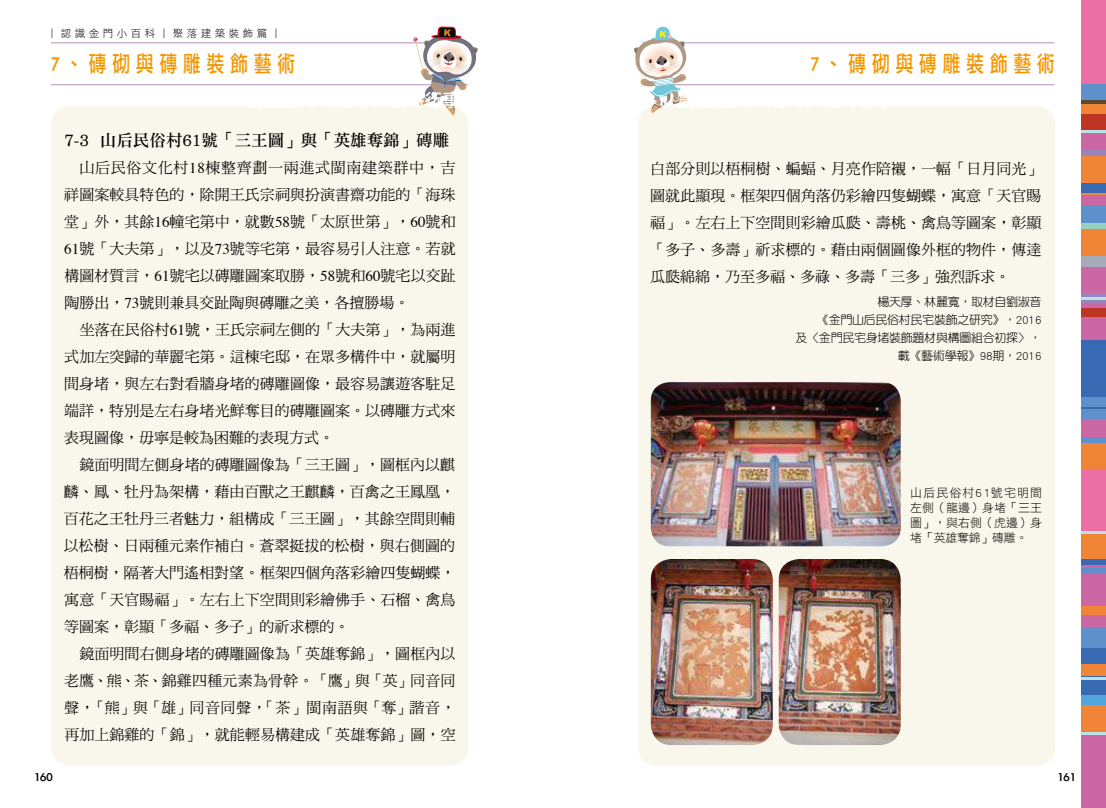
<style>
.page{position:relative;width:1106px;height:808px;background:#fff}
.page>*{position:absolute;margin:0;border:0;box-sizing:border-box;transform-origin:0 0}
.t1{font:22.5px "Li Gothic Med";letter-spacing:.31em;color:#f39600;scale:.8 1}
.t2{font:16.5px "DF Li Song Std W5";color:#000}
.t3{font:15px/27px "DF Ming Std W5";letter-spacing:.005em;color:#000;text-align:justify}
.t4{font:12.9px "Li Gothic Med";color:#000;scale:1.04 1}
.t5{font:12px/18px "DF Yuan Std W3";letter-spacing:-.025em;color:#000;text-align:right}
.t6{font:12px/15px "DF Hei Std W3";color:#000;text-align:justify}
.t7{font:10.5px "DF Hei Std W3";color:#000}
.s1{font-family:"Times"}
</style>
<div class="page">
<div style="left:51px;top:106px;width:417px;height:659px;background:#f9f7eb;border-radius:18px"></div>
<hr style="left:51px;top:84px;width:417px;height:1px;background:#b194b7">
<hr style="left:51px;top:43px;width:417px;height:1px;background:#b194b7">
<svg style="left:412px;top:27px;width:66px;height:88px"></svg>
<div style="left:638px;top:106px;width:416px;height:659px;background:#f9f7eb;border-radius:18px"></div>
<hr style="left:642px;top:84px;width:412px;height:1px;background:#b194b7">
<hr style="left:642px;top:43px;width:412px;height:1px;background:#b194b7">
<svg style="left:634px;top:26px;width:54px;height:87px"></svg>
<div style="left:1081px;top:565px;width:25px;height:66px;background:#cb67a4"></div>
<div style="left:1081px;top:732px;width:25px;height:76px;background:#cb67a4"></div>
<div style="left:1081px;top:147px;width:25px;height:53px;background:#f08437"></div>
<div style="left:1081px;top:254px;width:25px;height:14px;background:#a6aab9"></div>
<div style="left:1081px;top:335px;width:25px;height:77px;background:#376ab3"></div>
<div style="left:1081px;top:631px;width:25px;height:67px;background:#376ab3"></div>
<div style="left:1081px;top:73px;width:25px;height:31px;background:#5e90cc"></div>
<div style="left:1081px;top:267px;width:25px;height:73px;background:#cb67a4"></div>
<div style="left:1081px;top:198px;width:25px;height:31px;background:#5e90cc"></div>
<div style="left:1081px;top:293px;width:25px;height:9px;background:#9a84bc"></div>
<div style="left:1081px;top:467px;width:25px;height:74px;background:#eb6ea5"></div>
<div style="left:1081px;top:664px;width:25px;height:11px;background:#f08437"></div>
<div style="left:1081px;top:695px;width:25px;height:11px;background:#51a5dc"></div>
<div style="left:1081px;top:146px;width:25px;height:9px;background:#9a84bc"></div>
<div style="left:1081px;top:412px;width:25px;height:31px;background:#cb67a4"></div>
<div style="left:1081px;top:534px;width:25px;height:31px;background:#f08437"></div>
<div style="left:1081px;top:114px;width:25px;height:36px;background:#cb67a4"></div>
<div style="left:1081px;top:226px;width:25px;height:30px;background:#f08437"></div>
<div style="left:1081px;top:440px;width:25px;height:30px;background:#f08437"></div>
<div style="left:1081px;top:705px;width:25px;height:30px;background:#f08437"></div>
<div style="left:1081px;top:308px;width:25px;height:9px;background:#bf3523"></div>
<div style="left:1081px;top:606px;width:25px;height:9px;background:#f08437"></div>
<div style="left:1081px;top:0;width:25px;height:84px;background:#eb6ea5"></div>
<svg style="left:1081px;top:100px;width:25px;height:30px"></svg>
<div style="left:1081px;top:195px;width:25px;height:10px;background:#cb67a4"></div>
<div style="left:1081px;top:409px;width:25px;height:10px;background:#5e90cc"></div>
<div style="left:1081px;top:223px;width:25px;height:6px;background:#95d0c0"></div>
<div style="left:1081px;top:436px;width:25px;height:6px;background:#5e90cc"></div>
<div style="left:1081px;top:559px;width:25px;height:6px;background:#376ab3"></div>
<div style="left:1081px;top:568px;width:25px;height:6px;background:#5e90cc"></div>
<hr style="left:1081px;top:732px;width:25px;height:3px;background:#bbe2e8">
<hr style="left:1081px;top:677px;width:25px;height:3px;background:#bbe2e8">
<hr style="left:1081px;top:531px;width:25px;height:3px;background:#bbe2e8">
<hr style="left:1081px;top:297px;width:25px;height:3px;background:#bbe2e8">
<hr style="left:1081px;top:130px;width:25px;height:3px;background:#bbe2e8">
<div style="left:1081px;top:628px;width:25px;height:20px;background:#5e90cc"></div>
<div style="left:1081px;top:183px;width:25px;height:9px;background:#376ab3"></div>
<div style="left:1081px;top:397px;width:25px;height:9px;background:#5e90cc"></div>
<img style="left:651px;top:382px;width:249px;height:164px">
<img style="left:778px;top:559px;width:122px;height:186px">
<img style="left:651px;top:559px;width:122px;height:186px">
<p class="t7" style="left:47px;top:28px;width:236px">︱ 認 識 金 門 小 百 科 ︱ 聚 落 建 築 裝 飾 篇 ︱</p>
<h1 class="t1" style="left:51px;top:53px;width:307px">7、磚砌與磚雕裝飾藝術</h1>
<p class="t2" style="left:64px;top:131px;width:386px">7-3 山后民俗村61號「三王圖」與「英雄奪錦」磚雕</p>
<p class="t3" style="left:64px;top:154px;width:393px;text-indent:15px">山后民俗文化村<span class="s1">18</span>棟整齊劃一兩進式閩南建築群中，吉祥圖案較具特色的，除開王氏宗祠與扮演書齋功能的「海珠堂」外，其餘<span class="s1">16</span>幢宅第中，就數<span class="s1">58</span>號「太原世第」，<span class="s1">60</span>號和<span class="s1">61</span>號「大夫第」，以及<span class="s1">73</span>號等宅第，最容易引人注意。若就構圖材質言，<span class="s1">61</span>號宅以磚雕圖案取勝，<span class="s1">58</span>號和<span class="s1">60</span>號宅以交趾陶勝出，<span class="s1">73</span>號則兼具交趾陶與磚雕之美，各擅勝場。</p>
<p class="t3" style="left:64px;top:316px;width:393px;text-indent:16px">坐落在民俗村<span class="s1">61</span>號，王氏宗祠左側的「大夫第」，為兩進式加左突歸的華麗宅第。這棟宅邸，在眾多構件中，就屬明間身堵，與左右對看牆身堵的磚雕圖像，最容易讓遊客駐足端詳，特別是左右身堵光鮮奪目的磚雕圖案。以磚雕方式來表現圖像，毋寧是較為困難的表現方式。</p>
<p class="t3" style="left:64px;top:451px;width:393px;text-indent:16px">鏡面明間左側身堵的磚雕圖像為「三王圖」，圖框內以麒麟、鳳、牡丹為架構，藉由百獸之王麒麟，百禽之王鳳凰，百花之王牡丹三者魅力，組構成「三王圖」，其餘空間則輔以松樹、日兩種元素作補白。蒼翠挺拔的松樹，與右側圖的梧桐樹，隔著大門遙相對望。框架四個角落彩繪四隻蝴蝶，寓意「天官賜福」。左右上下空間則彩繪佛手、石榴、禽鳥等圖案，彰顯「多福、多子」的祈求標的。</p>
<p class="t3" style="left:64px;top:640px;width:393px;text-indent:15px">鏡面明間右側身堵的磚雕圖像為「英雄奪錦」，圖框內以老鷹、熊、茶、錦雞四種元素為骨幹。「鷹」與「英」同音同聲，「熊」與「雄」同音同聲，「茶」閩南語與「奪」諧音，再加上錦雞的「錦」，就能輕易構建成「英雄奪錦」圖，空</p>
<p class="t4" style="left:34px;top:770px;width:20px">160</p>
<h1 class="t1" style="left:810px;top:53px;width:307px">7、磚砌與磚雕裝飾藝術</h1>
<p class="t3" style="left:650px;top:155px;width:393px">白部分則以梧桐樹、蝙蝠、月亮作陪襯，一幅「日月同光」圖就此顯現。框架四個角落仍彩繪四隻蝴蝶，寓意「天官賜福」。左右上下空間則彩繪瓜瓞、壽桃、禽鳥等圖案，彰顯「多子、多壽」祈求標的。藉由兩個圖像外框的物件，傳達瓜瓞綿綿，乃至多福、多祿、多壽「三多」強烈訴求。</p>
<p class="t5" style="left:795px;top:293px;width:247px">楊天厚、林麗寬，取材自劉淑音<br>《金門山后民俗村民宅裝飾之研究》，2016<br>及〈金門民宅身堵裝飾題材與構圖組合初探〉，載《藝術學報》98期，2016</p>
<p class="t6" style="left:910px;top:485px;width:133px">山后民俗村61號宅明間左側（龍邊）身堵「三王圖」，與右側（虎邊）身堵「英雄奪錦」磚雕。</p>
<p class="t4" style="left:1057px;top:770px;width:20px">161</p>
</div>
